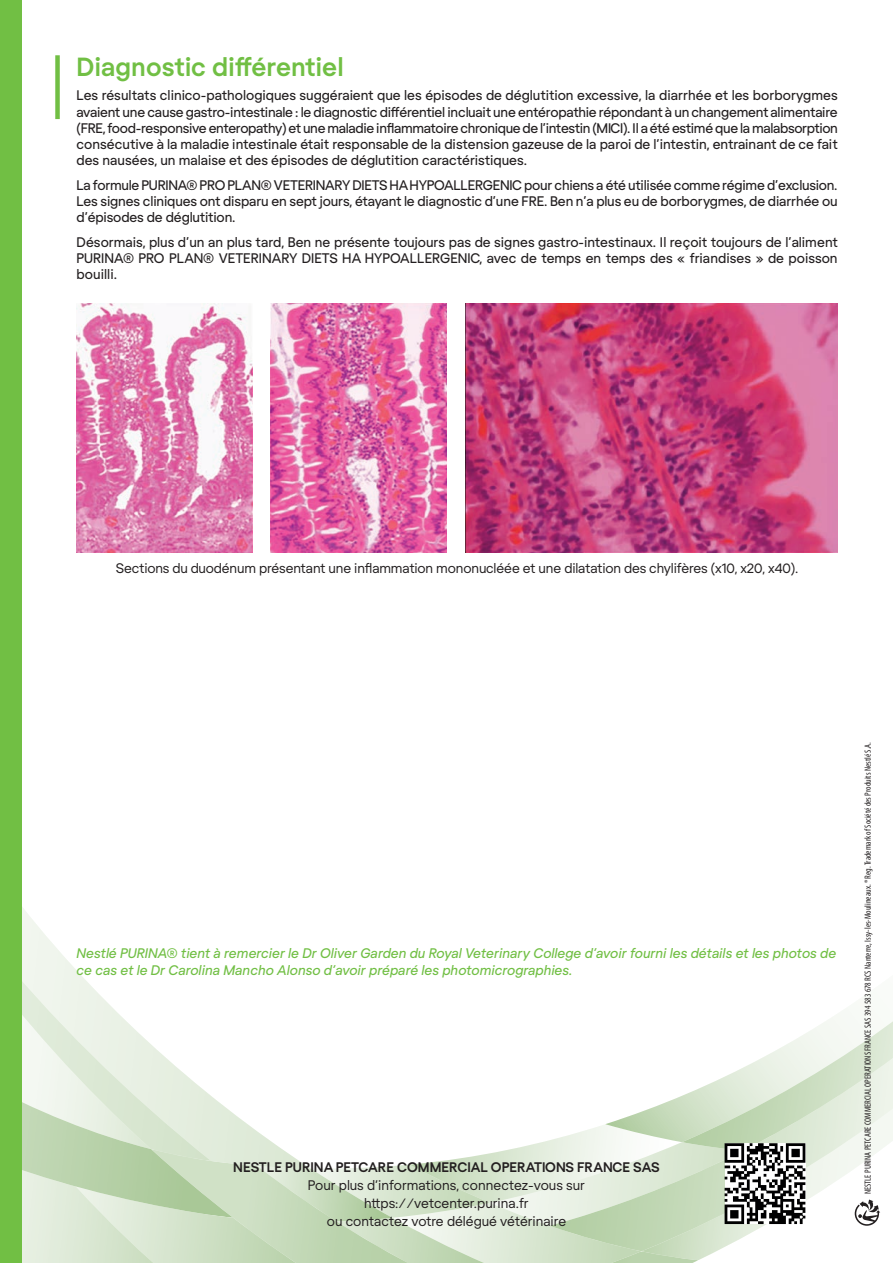
<style>
.page{position:relative;width:893px;height:1263px;background:#fff}
.page>*{position:absolute;margin:0;border:0;box-sizing:border-box;transform-origin:0 0}
.SUBHEAD_COLOUR{font:700 25.5px "Regola Pro";color:#71bf44}
.Body_Copy_10pt_Black{font:13.5px/16.2px "Regola Pro";color:#231f20;text-align:justify}
.Body_Copy_10pt_Black-2{font:13.5px "Regola Pro";letter-spacing:-.01em;color:#231f20}
.Thank_you_message{font:italic 13.5px/16.5px "Regola Pro";color:#71bf44}
.t1{font:700 13.5px "Regola Pro";color:#231f20}
.Subhead{font:condensed 9px "Myriad Pro";color:#231f20}
</style>
<div class="page">
<svg style="left:21px;top:703px;width:89px;height:302px"></svg>
<div style="left:0;top:0;width:21px;height:1263px;background:#71bf44"></div>
<div style="left:55px;top:55px;width:5px;height:64px;background:#71bf44"></div>
<svg style="left:21px;top:1005px;width:872px;height:258px"></svg>
<img style="left:466px;top:303px;width:372px;height:249px">
<img style="left:77px;top:303px;width:175px;height:249px">
<img style="left:271px;top:303px;width:175px;height:249px">
<p class="SUBHEAD_COLOUR" style="left:77px;top:49px;width:269px">Diagnostic différentiel</p>
<p class="Body_Copy_10pt_Black" style="left:77px;top:87px;width:763px">Les résultats clinico-pathologiques suggéraient que les épisodes de déglutition excessive, la diarrhée et les borborygmes avaient une cause gastro-intestinale : le diagnostic différentiel incluait une entéropathie répondant à un changement alimentaire (FRE, food-responsive enteropathy) et une maladie inflammatoire chronique de l’intestin (MICI). Il a été estimé que la malabsorption consécutive à la maladie intestinale était responsable de la distension gazeuse de la paroi de l’intestin, entrainant de ce fait des nausées, un malaise et des épisodes de déglutition caractéristiques.</p>
<p class="Body_Copy_10pt_Black" style="left:77px;top:176px;width:763px">La formule PURINA® PRO PLAN® VETERINARY DIETS HA HYPOALLERGENIC pour chiens a été utilisée comme régime d’exclusion.<br>Les signes cliniques ont disparu en sept jours, étayant le diagnostic d’une FRE. Ben n’a plus eu de borborygmes, de diarrhée ou d’épisodes de déglutition.</p>
<p class="Body_Copy_10pt_Black" style="left:77px;top:233px;width:763px">Désormais, plus d’un an plus tard, Ben ne présente toujours pas de signes gastro-intestinaux. Il reçoit toujours de l’aliment PURINA® PRO PLAN® VETERINARY DIETS HA HYPOALLERGENIC, avec de temps en temps des « friandises » de poisson bouilli.</p>
<p class="Body_Copy_10pt_Black-2" style="left:116px;top:559px;width:684px">Sections du duodénum présentant une inflammation mononucléée et une dilatation des chylifères (x10, x20, x40).</p>
<p class="Thank_you_message" style="left:77px;top:944px;width:761px">Nestlé PURINA® tient à remercier le Dr Oliver Garden du Royal Veterinary College d’avoir fourni les détails et les photos de ce cas et le Dr Carolina Mancho Alonso d’avoir préparé les photomicrographies.</p>
<p class="t1" style="left:233px;top:1157px;width:428px">NESTLE PURINA PETCARE COMMERCIAL OPERATIONS FRANCE SAS</p>
<p class="Body_Copy_10pt_Black-2" style="left:308px;top:1176px;width:279px">Pour plus d’informations, connectez-vous sur</p>
<p class="Body_Copy_10pt_Black-2" style="left:364px;top:1194px;width:166px">https://vetcenter.purina.fr</p>
<p class="Body_Copy_10pt_Black-2" style="left:327px;top:1212px;width:241px">ou contactez votre délégué vétérinaire</p>
<p class="Subhead" style="left:863px;top:1194px;width:454px;rotate:-90deg">NESTLE PURINA PETCARE COMMERCIAL OPERATIONS FRANCE SAS 394 583 678 RCS Nanterre, Issy-les-Moulineaux. ® Reg. Trademark of Société des Produits Nestlé S.A.</p>
</div>
